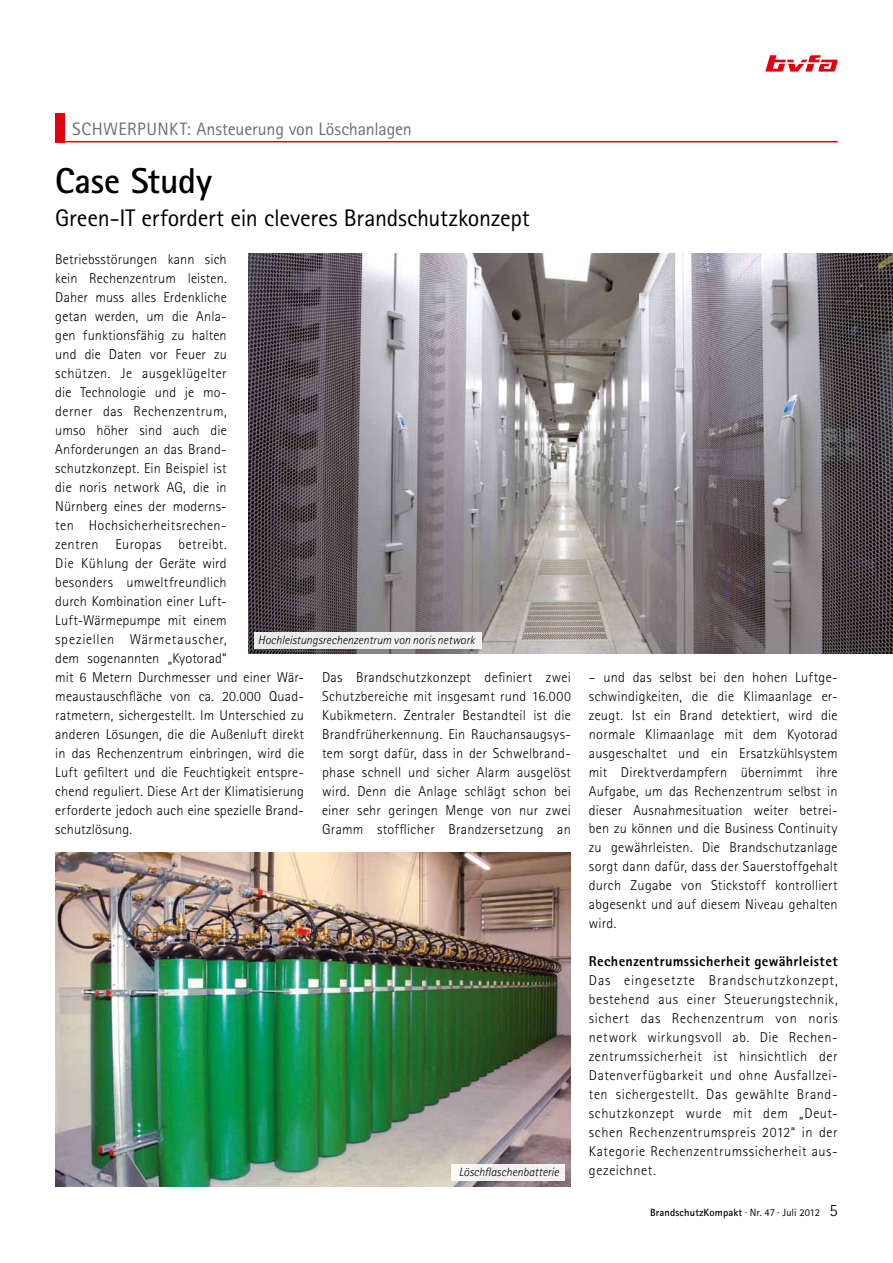
<style>
.page{position:relative;width:893px;height:1263px;background:#fff}
.page>*{position:absolute;margin:0;border:0;box-sizing:border-box;transform-origin:0 0}
.t1{font:700 36px "Rotis Sans Serif Std";letter-spacing:-.01em;color:#000}
.t2{font:24px "Rotis Sans Serif Std";letter-spacing:-.01em;color:#000}
.t3{font:18px "Rotis Sans Serif Std";letter-spacing:-.005em;color:#6f6f6e}
.t4{font:300 14.25px/18.9px "Rotis Sans Serif Std";letter-spacing:.015em;color:#000;text-align:justify}
.t5{font:800 14.25px "Rotis Sans Serif Std";letter-spacing:.025em;color:#000}
.t6{font:italic 300 12px "Rotis Sans Serif Std";color:#000}
.t7{font:700 10.5px "Rotis Sans Serif Std";letter-spacing:.015em;color:#000}
.s1{font-weight:400}
.s2{font-weight:300;font-size:17.25px}
</style>
<div class="page">
<svg style="left:765px;top:55px;width:73px;height:17px"></svg>
<div style="left:55px;top:113px;width:10px;height:29px;background:#e3000f"></div>
<hr style="left:55px;top:141px;width:783px;height:1px;background:#e3000f">
<img style="left:248px;top:253px;width:645px;height:401px">
<div style="left:254px;top:632px;width:227px;height:16px;background:#f0eff0"></div>
<img style="left:55px;top:853px;width:515px;height:333px">
<div style="left:452px;top:1164px;width:113px;height:16px;background:#f3f1f2"></div>
<p class="t3" style="left:72px;top:118px;width:341px">SCHWERPUNKT: Ansteuerung von Löschanlagen</p>
<h1 class="t1" style="left:55px;top:158px;width:158px">Case Study</h1>
<h2 class="t2" style="left:55px;top:204px;width:476px">Green-IT erfordert ein cleveres Brandschutzkonzept</h2>
<p class="t4" style="left:55px;top:250px;width:250px;text-align:left">Betriebsstörungen kann sich<br>kein Rechenzentrum leisten.<br>Daher muss alles Erdenkliche<br>getan werden, um die Anla-<br>gen funktionsfähig zu halten<br>und die Daten vor Feuer zu<br>schützen. Je ausgeklügelter<br>die Technologie und je mo-<br>derner das Rechenzentrum,<br>umso höher sind auch die<br>Anforderungen an das Brand&shy;schutzkonzept. Ein Beispiel ist<br>die noris network AG, die in<br>Nürnberg eines der moderns-<br>ten Hochsicherheitsrechen-<br>zentren Europas betreibt.<br>Die Kühlung der Geräte wird<br>besonders umweltfreundlich<br>durch Kombination einer Luft-<br>Luft-Wärmepumpe mit einem<br>speziellen Wärmetauscher,<br>dem sogenannten „Kyotorad“<br>mit 6 Metern Durchmesser und einer Wär&shy;meaustauschfläche von ca. 20.000 Quad&shy;ratmetern, sichergestellt. Im Unterschied zu anderen Lösungen, die die Außenluft direkt in das Rechenzentrum einbringen, wird die<br>Luft gefiltert und die Feuchtigkeit entspre&shy;chend reguliert. Diese Art der Klimatisierung erforderte jedoch auch eine spezielle Brand&shy;schutzlösung.</p>
<p class="t6" style="left:258px;top:633px;width:218px">Hochleistungsrechenzentrum von noris network</p>
<p class="t4" style="left:322px;top:667px;width:250px">Das Brandschutzkonzept definiert zwei Schutzbereiche mit insgesamt rund 16.000<br>Kubikmetern. Zentraler Bestandteil ist die Brandfrüherkennung. Ein Rauchansaugsys&shy;tem sorgt dafür, dass in der Schwelbrand&shy;phase schnell und sicher Alarm ausgelöst wird. Denn die Anlage schlägt schon bei einer sehr geringen Menge von nur zwei Gramm stofflicher Brandzersetzung an</p>
<p class="t4" style="left:589px;top:667px;width:250px">– und das selbst bei den hohen Luftge&shy;schwindigkeiten, die die Klimaanlage er&shy;zeugt. Ist ein Brand detektiert, wird die normale Klimaanlage mit dem Kyotorad ausgeschaltet und ein Ersatzkühlsystem mit Direktverdampfern übernimmt ihre Aufgabe, um das Rechenzentrum selbst in dieser Ausnahmesituation weiter betrei&shy;ben zu können und die Business Continuity zu gewährleisten. Die Brandschutzanlage sorgt dann dafür, dass der Sauerstoffgehalt durch Zugabe von Stickstoff kontrolliert abgesenkt und auf diesem Niveau gehalten wird.</p>
<p class="t5" style="left:589px;top:952px;width:250px">Rechenzentrumssicherheit gewährleistet</p>
<p class="t4" style="left:589px;top:971px;width:250px">Das eingesetzte Brandschutzkonzept, bestehend aus einer Steuerungstechnik, sichert das Rechenzentrum von noris network wirkungsvoll ab. Die Rechen&shy;zentrumssicherheit ist hinsichtlich der Datenverfügbarkeit und ohne Ausfallzei&shy;ten sichergestellt. Das gewählte Brand&shy;schutzkonzept wurde mit dem „Deut&shy;schen Rechenzentrumspreis 2012“ in der Kategorie Rechenzentrumssicherheit aus&shy;gezeichnet.</p>
<p class="t6" style="left:459px;top:1165px;width:102px">Löschflaschenbatterie</p>
<p class="t7" style="left:650px;top:1206px;width:189px">BrandschutzKompakt <span class="s1">· Nr. 47 · Juli 2012</span> <span class="s2">5</span></p>
</div>
